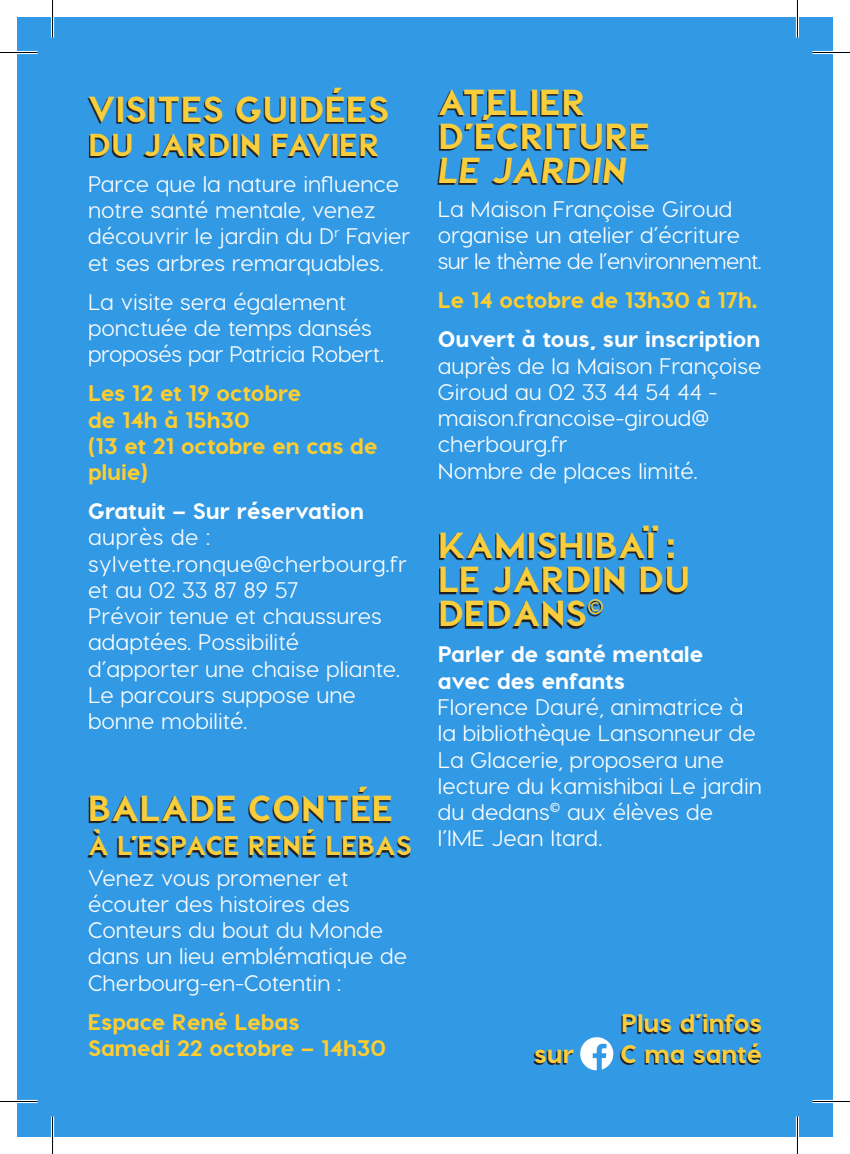
<style>
.page{position:relative;width:850px;height:1154px;background:#fff}
.page>*{position:absolute;margin:0;border:0;box-sizing:border-box;transform-origin:0 0}
.t1{font:800 36.25px/34px "Visby CF";letter-spacing:.01em;color:#f9ce3d}
.t2{font:italic 800 36.25px "Visby CF";letter-spacing:.01em;color:#f9ce3d}
.t3{font:800 31.75px "Visby CF";letter-spacing:.01em;color:#f9ce3d}
.t4{font:800 27.25px "Visby CF";letter-spacing:.01em;color:#f9ce3d}
.t5{font:800 25.5px "Visby CF";color:#f9ce3d}
.t6{font:500 22.5px/26.2px "Visby CF";color:#fff}
.t7{font:800 22.5px/26.2px "Visby CF";color:#fecd2f}
.t8{font:800 22.5px/26.2px "Visby CF";color:#fff}
</style>
<div class="page">
<div style="left:17px;top:17px;width:815px;height:1120px;background:#3299e4"></div>
<svg style="left:533px;top:1016px;width:226px;height:49px"></svg>
<svg style="left:579px;top:1037px;width:34px;height:33px"></svg>
<svg style="left:87px;top:89px;width:299px;height:69px"></svg>
<svg style="left:87px;top:789px;width:322px;height:68px"></svg>
<svg style="left:437px;top:91px;width:210px;height:94px"></svg>
<svg style="left:439px;top:528px;width:247px;height:100px"></svg>
<hr style="left:0;top:51px;width:38px;height:3px;background:#fff">
<hr style="left:812px;top:51px;width:37px;height:3px;background:#fff">
<hr style="left:0;top:1100px;width:38px;height:3px;background:#fff">
<hr style="left:812px;top:1100px;width:37px;height:3px;background:#fff">
<hr style="left:51px;top:0;width:3px;height:38px;background:#fff">
<hr style="left:51px;top:1116px;width:3px;height:38px;background:#fff">
<hr style="left:795px;top:0;width:3px;height:38px;background:#fff">
<hr style="left:795px;top:1116px;width:3px;height:38px;background:#fff">
<hr style="left:0;top:52px;width:38px;height:1px;background:#000">
<hr style="left:812px;top:52px;width:37px;height:1px;background:#000">
<hr style="left:0;top:1101px;width:38px;height:1px;background:#000">
<hr style="left:812px;top:1101px;width:37px;height:1px;background:#000">
<hr style="left:52px;top:0;width:1px;height:38px;background:#000">
<hr style="left:52px;top:1116px;width:1px;height:38px;background:#000">
<hr style="left:796px;top:0;width:1px;height:38px;background:#000">
<hr style="left:796px;top:1116px;width:1px;height:38px;background:#000">
<h1 class="t1" style="left:88px;top:92px;width:302px">VISITES GUIDÉES</h1>
<h2 class="t3" style="left:88px;top:124px;width:293px">DU JARDIN FAVIER</h2>
<p class="t6" style="left:88px;top:170px;width:324px">Parce que la nature influence notre santé mentale, venez découvrir le jardin du D<sup>r</sup> Favier et ses arbres remarquables.</p>
<p class="t6" style="left:88px;top:288px;width:297px">La visite sera également ponctuée de temps dansés proposés par Patricia Robert.</p>
<p class="t7" style="left:88px;top:380px;width:291px">Les 12 et 19 octobre<br>de 14h à 15h30<br>(13 et 21 octobre en cas de pluie)</p>
<p class="t8" style="left:88px;top:498px;width:277px">Gratuit – Sur réservation</p>
<p class="t6" style="left:88px;top:524px;width:320px">auprès de : sylvette.ronque@cherbourg.fr et au 02 33 87 89 57<br>Prévoir tenue et chaussures adaptées. Possibilité d’apporter une chaise pliante.<br>Le parcours suppose une bonne mobilité.</p>
<h1 class="t1" style="left:88px;top:791px;width:306px">BALADE CONTÉE</h1>
<p class="t4" style="left:88px;top:828px;width:325px">À L’ESPACE RENÉ LEBAS</p>
<p class="t6" style="left:88px;top:864px;width:320px">Venez vous promener et écouter des histoires des<br>Conteurs du bout du Monde dans un lieu emblématique de<br>Cherbourg-en-Cotentin :</p>
<p class="t7" style="left:88px;top:1008px;width:299px">Espace René Lebas<br>Samedi 22 octobre – 14h30</p>
<h1 class="t1" style="left:438px;top:84px;width:214px">ATELIER<br>D’ÉCRITURE</h1>
<h1 class="t2" style="left:438px;top:147px;width:191px">LE JARDIN</h1>
<p class="t6" style="left:437px;top:195px;width:325px">La Maison Françoise Giroud organise un atelier d’écriture sur le thème de l’environnement.</p>
<p class="t7" style="left:437px;top:287px;width:321px">Le 14 octobre de 13h30 à 17h.</p>
<p class="t8" style="left:437px;top:326px;width:324px">Ouvert à tous, sur inscription</p>
<p class="t6" style="left:437px;top:352px;width:325px">auprès de la Maison Françoise<br>Giroud au 02 33 44 54 44 - maison.francoise-giroud@ cherbourg.fr<br>Nombre de places limité.</p>
<h1 class="t1" style="left:438px;top:528px;width:253px">KAMISHIBAÏ :<br>LE JARDIN DU<br>DEDANS<sup>©</sup></h1>
<p class="t8" style="left:437px;top:641px;width:266px">Parler de santé mentale avec des enfants</p>
<p class="t6" style="left:437px;top:694px;width:325px">Florence Dauré, animatrice à la bibliothèque Lansonneur de<br>La Glacerie, proposera une lecture du kamishibai Le jardin du dedans<sup>©</sup> aux élèves de l’IME Jean Itard.</p>
<p class="t5" style="left:621px;top:1007px;width:142px">Plus d’infos</p>
<p class="t5" style="left:534px;top:1038px;width:41px">sur</p>
<p class="t5" style="left:620px;top:1038px;width:143px">C ma santé</p>
</div>
